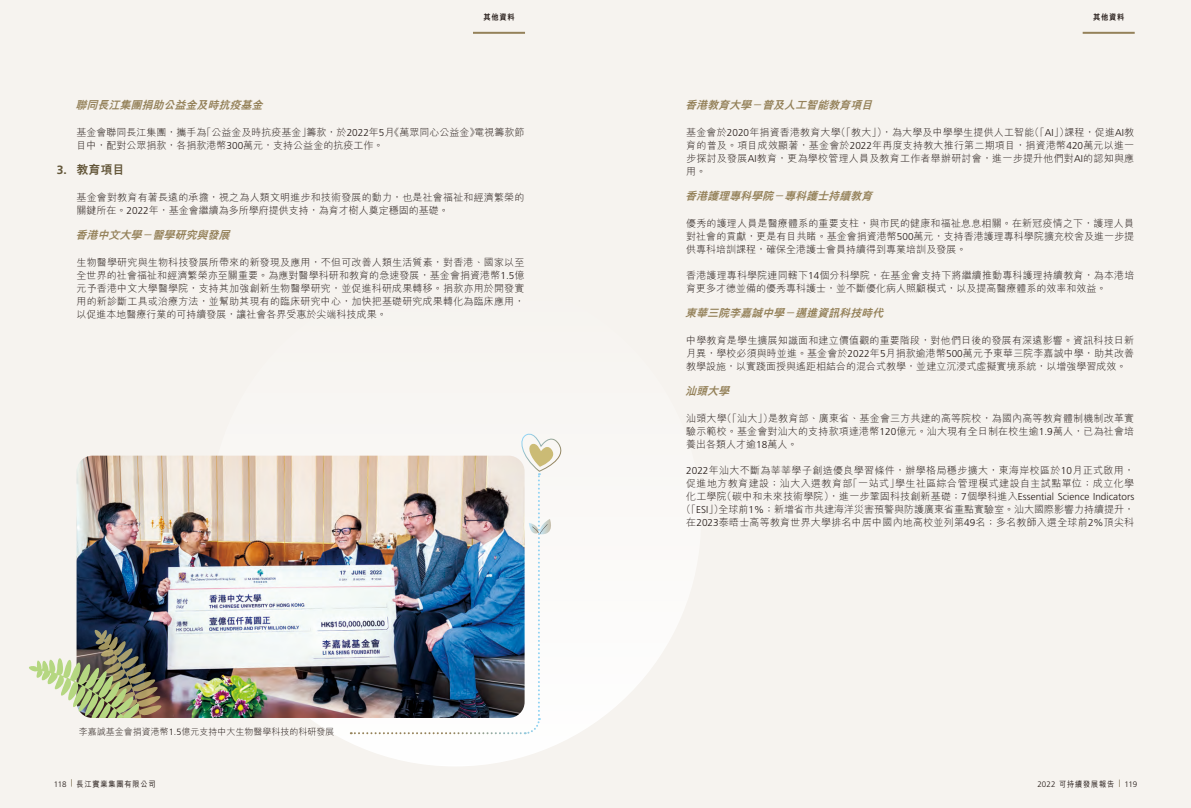
<style>
.page{position:relative;width:1191px;height:808px;background:#fff}
.page>*{position:absolute;margin:0;border:0;box-sizing:border-box;transform-origin:0 0}
.t1{font:800 12px "M Hei HK";color:#635639}
.t2{font:italic 800 11px "M Hei HK";color:#948159}
.t3{font:300 10px/13px "M Hei HK";letter-spacing:.015em;color:#231916;text-align:justify}
.t4{font:300 9px "M Hei HK";color:#231916}
.t5{font:300 8px "Frutiger LT Std";letter-spacing:.015em;color:#231916}
.t6{font:500 8px "M Hei HK";letter-spacing:.115em;color:#231916;scale:.9 1}
.t7{font:800 8px "M Hei HK";letter-spacing:.115em;color:#231916;scale:.9 1}
.s1{font-family:"Frutiger LT Std"}
.s2{font-family:"Frutiger LT Std";font-weight:700}
.s3{font-family:"Frutiger LT Std";font-weight:300}
.s4{font-family:"M Hei HK";font-weight:500}
</style>
<div class="page">
<div style="left:595px;top:0;width:596px;height:808px;background:#f6f3ef"></div>
<div style="left:0;top:0;width:595px;height:808px;background:#f6f3ef"></div>
<hr style="left:1082px;top:32px;width:52px;height:2px;background:#948159">
<hr style="left:473px;top:32px;width:52px;height:2px;background:#948159">
<div style="left:209px;top:273px;width:492px;height:493px;background:#f8f6f3;border-radius:50%"></div>
<img style="left:77px;top:456px;width:274px;height:262px">
<img style="left:29px;top:629px;width:133px;height:89px">
<img style="left:351px;top:433px;width:211px;height:302px">
<p class="t7" style="left:483px;top:13px;width:36px">其他資料</p>
<p class="t7" style="left:1093px;top:13px;width:36px">其他資料</p>
<p class="t2" style="left:76px;top:99px;width:191px">聯同長江集團捐助公益金及時抗疫基金</p>
<p class="t3" style="left:77px;top:126px;width:449px">基金會聯同長江集團，攜手為「公益金及時抗疫基金」籌款，於<span class="s1">2022</span>年<span class="s1">5</span>月《萬眾同心公益金》電視籌款節目中，配對公眾捐款，各捐款港幣<span class="s1">300</span>萬元，支持公益金的抗疫工作。</p>
<p class="t1" style="left:57px;top:163px;width:69px"><span class="s2">3.</span> 教育項目</p>
<p class="t3" style="left:77px;top:191px;width:449px">基金會對教育有著長遠的承擔，視之為人類文明進步和技術發展的動力，也是社會福祉和經濟繁榮的關鍵所在。<span class="s1">2022</span>年，基金會繼續為多所學府提供支持，為育才樹人奠定穩固的基礎。</p>
<p class="t2" style="left:76px;top:229px;width:158px">香港中文大學－醫學研究與發展</p>
<p class="t3" style="left:77px;top:256px;width:449px">生物醫學研究與生物科技發展所帶來的新發現及應用，不但可改善人類生活質素，對香港、國家以至全世界的社會福祉和經濟繁榮亦至關重要。為應對醫學科研和教育的急速發展，基金會捐資港幣<span class="s1">1.5</span>億元予香港中文大學醫學院，支持其加強創新生物醫學研究，並促進科研成果轉移。捐款亦用於開發實用的新診斷工具或治療方法，並幫助其現有的臨床研究中心，加快把基礎研究成果轉化為臨床應用，以促進本地醫療行業的可持續發展，讓社會各界受惠於尖端科技成果。</p>
<p class="t4" style="left:79px;top:727px;width:257px">李嘉誠基金會捐資港幣<span class="s1">1.5</span>億元支持中大生物醫學科技的科研發展</p>
<p class="t2" style="left:685px;top:99px;width:191px">香港教育大學－普及人工智能教育項目</p>
<p class="t3" style="left:686px;top:126px;width:449px">基金會於<span class="s1">2020</span>年捐資香港教育大學（「教大」），為大學及中學學生提供人工智能（「<span class="s1">AI</span>」）課程，促進<span class="s1">AI</span>教育的普及。項目成效顯著，基金會於<span class="s1">2022</span>年再度支持教大推行第二期項目，捐資港幣<span class="s1">420</span>萬元以進一步探討及發展<span class="s1">AI</span>教育，更為學校管理人員及教育工作者舉辦研討會，進一步提升他們對<span class="s1">AI</span>的認知與應用。</p>
<p class="t2" style="left:685px;top:190px;width:191px">香港護理專科學院－專科護士持續教育</p>
<p class="t3" style="left:686px;top:217px;width:449px">優秀的護理人員是醫療體系的重要支柱，與市民的健康和福祉息息相關。在新冠疫情之下，護理人員對社會的貢獻，更是有目共睹。基金會捐資港幣<span class="s1">500</span>萬元，支持香港護理專科學院擴充校舍及進一步提供專科培訓課程，確保全港護士會員持續得到專業培訓及發展。</p>
<p class="t3" style="left:686px;top:269px;width:449px">香港護理專科學院連同轄下<span class="s1">14</span>個分科學院，在基金會支持下將繼續推動專科護理持續教育，為本港培育更多才德並備的優秀專科護士，並不斷優化病人照顧模式，以及提高醫療體系的效率和效益。</p>
<p class="t2" style="left:685px;top:307px;width:202px">東華三院李嘉誠中學－邁進資訊科技時代</p>
<p class="t3" style="left:686px;top:334px;width:449px">中學教育是學生擴展知識面和建立價值觀的重要階段，對他們日後的發展有深遠影響。資訊科技日新月異，學校必須與時並進。基金會於<span class="s1">2022</span>年<span class="s1">5</span>月捐款逾港幣<span class="s1">500</span>萬元予東華三院李嘉誠中學，助其改善教學設施，以實踐面授與遙距相結合的混合式教學，並建立沉浸式虛擬實境系統，以增強學習成效。</p>
<p class="t2" style="left:685px;top:385px;width:48px">汕頭大學</p>
<p class="t3" style="left:686px;top:412px;width:449px">汕頭大學（「汕大」）是教育部、廣東省、基金會三方共建的高等院校，為國內高等教育體制機制改革實驗示範校。基金會對汕大的支持款項達港幣<span class="s1">120</span>億元。汕大現有全日制在校生逾<span class="s1">1.9</span>萬人，已為社會培養出各類人才逾<span class="s1">18</span>萬人。</p>
<p class="t3" style="left:681px;top:464px;width:454px;text-align:center"><span class="s1">2022</span>年汕大不斷為莘莘學子創造優良學習條件，辦學格局穩步擴大，東海岸校區於<span class="s1">10</span>月正式啟用，促進地方教育建設；汕大入選教育部「一站式」學生社區綜合管理模式建設自主試點單位；成立化學化工學院（碳中和未來技術學院），進一步鞏固科技創新基礎；<span class="s1">7</span>個學科進入<span class="s1">Essential Science Indicators</span>（「<span class="s1">ESI</span>」）全球前<span class="s1">1%</span>；新增省市共建海洋災害預警與防護廣東省重點實驗室。汕大國際影響力持續提升，在<span class="s1">2023</span>泰晤士高等教育世界大學排名中居中國內地高校並列第<span class="s1">49</span>名；多名教師入選全球前<span class="s1">2%</span>頂尖科</p>
<p class="t6" style="left:54px;top:778px;width:115px"><span class="s3">118</span> 長江實業集團有限公司</p>
<p class="t5" style="left:1037px;top:780px;width:101px">2022 <span class="s4">可持續發展報告</span> 119</p>
</div>
